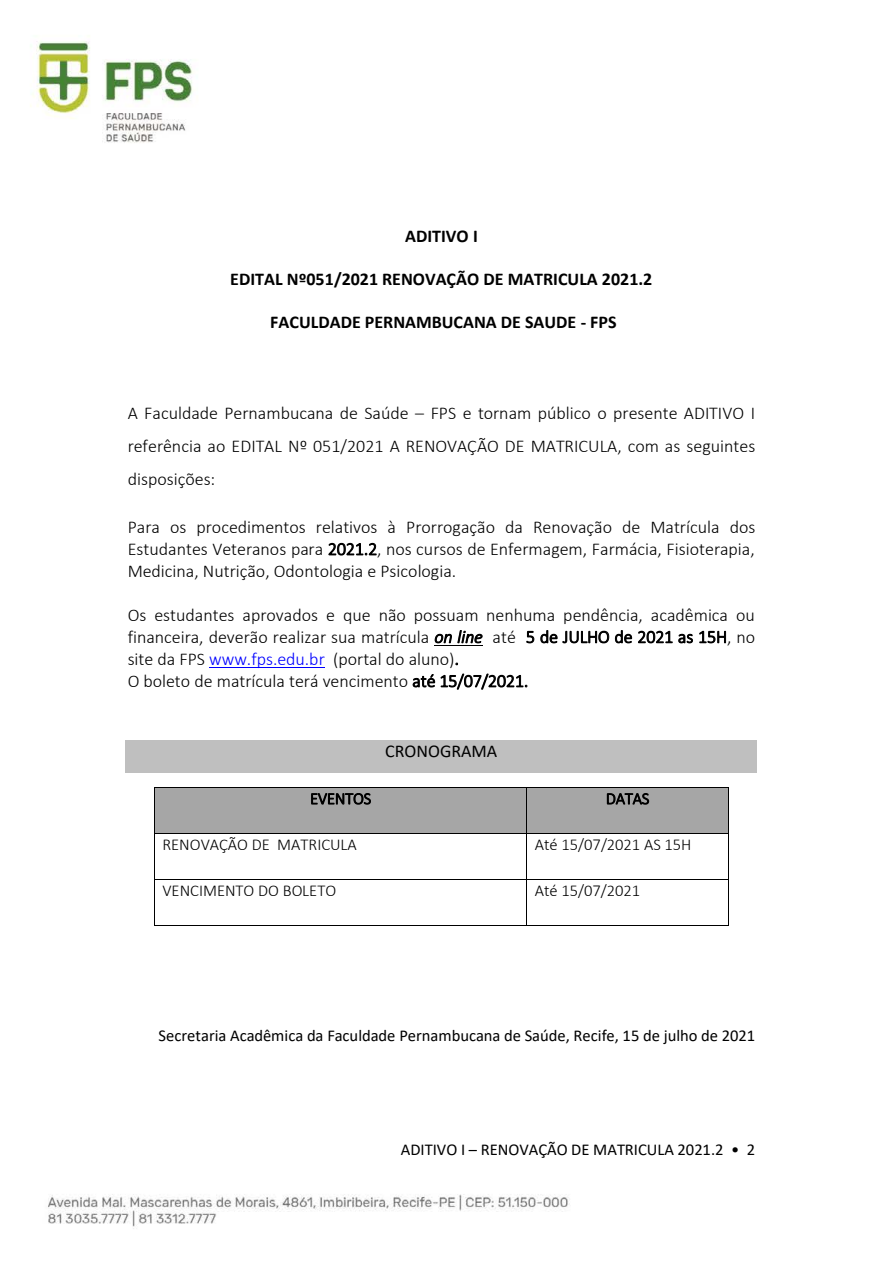
<style>
.page{position:relative;width:893px;height:1263px;background:#fff}
.page>*{position:absolute;margin:0;border:0;box-sizing:border-box;transform-origin:0 0}
.t1{font:300 18px/22px "Calibri";color:#000;text-align:justify}
.t2{font:700 18px "Calibri";color:#000}
.t3{font:18px "Calibri";color:#000}
.t4{font:16.5px "Calibri";color:#000}
.t5{font:300 16.5px "Calibri";color:#000}
.s1{font-style:italic}
.s2{color:#00f}
</style>
<div class="page">
<img style="left:30px;top:41px;width:727px;height:1188px">
<hr style="left:434px;top:645px;width:49px;height:1px;background:#000">
<hr style="left:209px;top:667px;width:116px;height:1px;background:#00f">
<div style="left:125px;top:740px;width:632px;height:32px;background:#bfbfbf"></div>
<div style="left:155px;top:788px;width:371px;height:46px;background:#a6a6a6"></div>
<div style="left:527px;top:788px;width:201px;height:46px;background:#a6a6a6"></div>
<hr style="left:155px;top:787px;width:371px;height:1px;background:#000">
<hr style="left:527px;top:787px;width:201px;height:1px;background:#000">
<hr style="left:154px;top:788px;width:1px;height:46px;background:#000">
<hr style="left:526px;top:788px;width:1px;height:46px;background:#000">
<hr style="left:728px;top:788px;width:1px;height:46px;background:#000">
<hr style="left:155px;top:834px;width:371px;height:1px;background:#000">
<hr style="left:527px;top:834px;width:201px;height:1px;background:#000">
<hr style="left:154px;top:834px;width:1px;height:45px;background:#000">
<hr style="left:526px;top:834px;width:1px;height:45px;background:#000">
<hr style="left:728px;top:834px;width:1px;height:45px;background:#000">
<hr style="left:155px;top:879px;width:371px;height:1px;background:#000">
<hr style="left:527px;top:879px;width:201px;height:1px;background:#000">
<hr style="left:154px;top:880px;width:1px;height:45px;background:#000">
<hr style="left:155px;top:925px;width:371px;height:1px;background:#000">
<hr style="left:526px;top:880px;width:1px;height:45px;background:#000">
<hr style="left:527px;top:925px;width:201px;height:1px;background:#000">
<hr style="left:728px;top:880px;width:1px;height:45px;background:#000">
<p class="t2" style="left:405px;top:223px;width:74px">ADITIVO I</p>
<p class="t2" style="left:230px;top:266px;width:424px">EDITAL Nº051/2021 RENOVAÇÃO DE MATRICULA 2021.2</p>
<p class="t2" style="left:270px;top:309px;width:348px">FACULDADE PERNAMBUCANA DE SAUDE - FPS</p>
<p class="t1" style="left:128px;top:396px;width:629px;line-height:33px">A Faculdade Pernambucana de Saúde – FPS e tornam público o presente ADITIVO I referência ao EDITAL Nº 051/2021 A RENOVAÇÃO DE MATRICULA, com as seguintes disposições:</p>
<p class="t1" style="left:128px;top:516px;width:629px">Para os procedimentos relativos à Prorrogação da Renovação de Matrícula dos Estudantes Veteranos para 2021.2, nos cursos de Enfermagem, Farmácia, Fisioterapia, Medicina, Nutrição, Odontologia e Psicologia.</p>
<p class="t1" style="left:128px;top:604px;width:629px;text-align:left">Os estudantes aprovados e que não possuam nenhuma pendência, acadêmica ou financeira, deverão realizar sua matrícula <span class="s1">on line</span> até 5 de JULHO de 2021 as 15H, no site da FPS <span class="s2">www.fps.edu.br</span> (portal do aluno).<br>O boleto de matrícula terá vencimento até 15/07/2021.</p>
<p class="t3" style="left:385px;top:738px;width:114px">CRONOGRAMA</p>
<p class="t5" style="left:310px;top:788px;width:63px">EVENTOS</p>
<p class="t5" style="left:606px;top:788px;width:45px">DATAS</p>
<p class="t5" style="left:162px;top:834px;width:196px">RENOVAÇÃO DE MATRICULA</p>
<p class="t5" style="left:535px;top:834px;width:158px">Até 15/07/2021 AS 15H</p>
<p class="t5" style="left:162px;top:880px;width:175px">VENCIMENTO DO BOLETO</p>
<p class="t5" style="left:535px;top:880px;width:107px">Até 15/07/2021</p>
<p class="t4" style="left:159px;top:1024px;width:598px">Secretaria Acadêmica da Faculdade Pernambucana de Saúde, Recife, 15 de julho de 2021</p>
<p class="t4" style="left:401px;top:1138px;width:356px">ADITIVO I – RENOVAÇÃO DE MATRICULA 2021.2 • 2</p>
</div>
